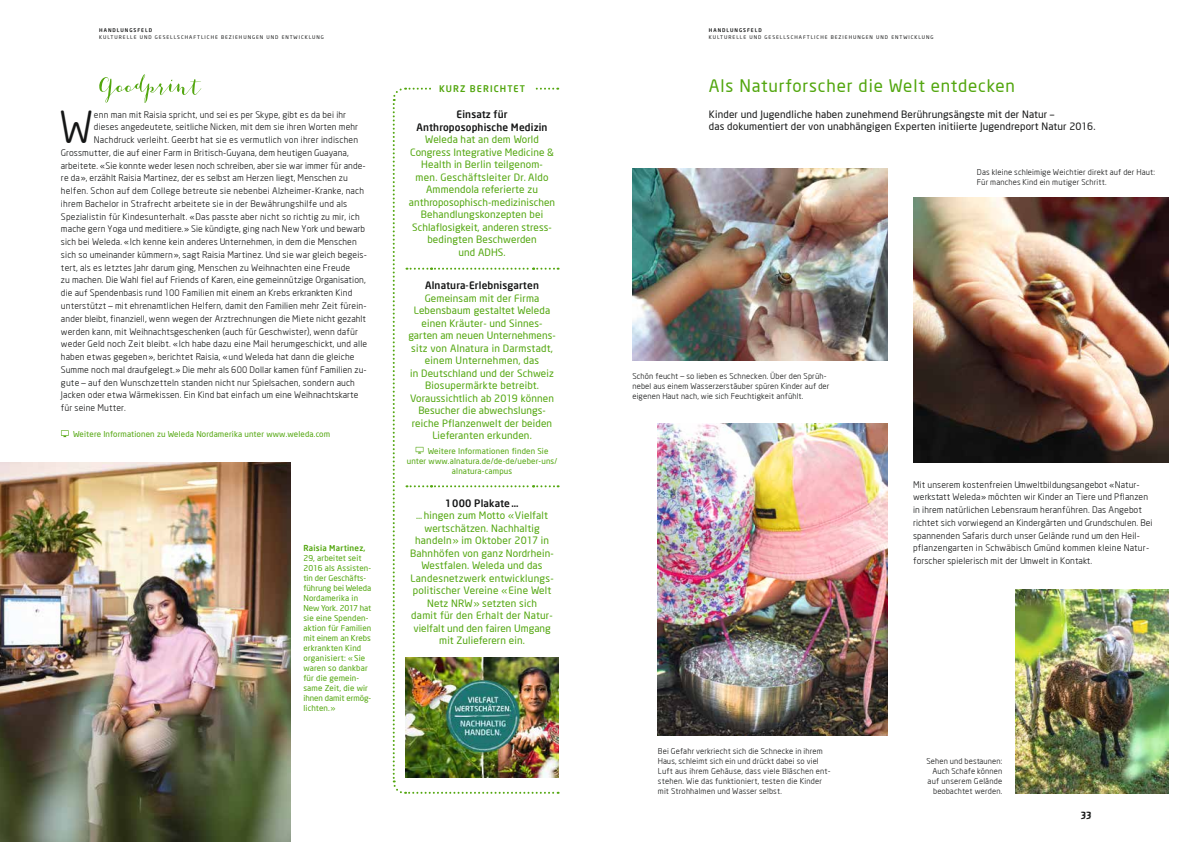
<style>
.page{position:relative;width:1191px;height:842px;background:#fff}
.page>*{position:absolute;margin:0;border:0;box-sizing:border-box;transform-origin:0 0}
.t1{font:43.3px "Neo Sans Weleda";color:#151616}
.t2{font:500 17px "Neo Sans Weleda";letter-spacing:.05em;color:#52a60e}
.t3{font:500 10px/12.5px "Neo Sans Weleda";letter-spacing:.015em;color:#52a60e;text-align:center}
.t4{font:500 10px/12.8px "Neo Sans Weleda";letter-spacing:.015em;color:#151616}
.t5{font:700 10px/12.5px "Neo Sans Weleda";letter-spacing:.015em;color:#151616;text-align:center}
.t6{font:9.5px "New Weleda";color:#151616}
.t7{font:9px/12.8px "Neo Sans Weleda";letter-spacing:.015em;color:#151616}
.t8{font:700 9px "Neo Sans Weleda";letter-spacing:.12em;color:#52a60e}
.t9{font:8px/10px "Neo Sans Weleda";letter-spacing:.02em;color:#151616}
.t10{font:500 8px/10px "Neo Sans Weleda";letter-spacing:.02em;color:#52a60e}
.t11{font:700 8px "Neo Sans Weleda";letter-spacing:.03em;color:#52a60e}
.t12{font:500 5px "Neo Sans Weleda";letter-spacing:.2em;color:#151616}
.t13{font:700 5px "Neo Sans Weleda";letter-spacing:.2em;color:#151616}
</style>
<div class="page">
<img style="left:0;top:462px;width:291px;height:380px">
<img style="left:632px;top:169px;width:255px;height:191px">
<img style="left:658px;top:424px;width:229px;height:311px">
<img style="left:1015px;top:590px;width:153px;height:204px">
<img style="left:913px;top:197px;width:255px;height:265px">
<svg style="left:99px;top:74px;width:102px;height:29px"></svg>
<svg style="left:61px;top:430px;width:8px;height:7px"></svg>
<svg style="left:392px;top:87px;width:166px;height:707px"></svg>
<img style="left:405px;top:657px;width:153px;height:121px">
<p class="t13" style="left:99px;top:27px;width:54px">HANDLUNGSFELD</p>
<p class="t12" style="left:99px;top:34px;width:226px">KULTURELLE UND GESELLSCHAFTLICHE BEZIEHUNGEN UND ENTWICKLUNG</p>
<h1 class="t1" style="left:59px;top:101px;width:36px">W</h1>
<p class="t7" style="left:94px;top:108px;width:254px">enn man mit Raisia spricht, und sei es per Skype, gibt es da bei ihr</p>
<p class="t7" style="left:94px;top:121px;width:266px">dieses angedeutete, seitliche Nicken, mit dem sie ihren Worten mehr</p>
<p class="t7" style="left:94px;top:133px;width:266px">Nachdruck verleiht. Geerbt hat sie es vermutlich von ihrer indischen</p>
<p class="t7" style="left:61px;top:146px;width:289px">Grossmutter, die auf einer Farm in Britisch-Guyana, dem heutigen Guayana,</p>
<p class="t7" style="left:61px;top:159px;width:306px">arbeitete. «Sie konnte weder lesen noch schreiben, aber sie war immer für ande-</p>
<p class="t7" style="left:61px;top:172px;width:288px">re da», erzählt Raisia Martinez, der es selbst am Herzen liegt, Menschen zu</p>
<p class="t7" style="left:61px;top:184px;width:305px">helfen. Schon auf dem College betreute sie nebenbei Alzheimer-Kranke, nach</p>
<p class="t7" style="left:61px;top:197px;width:288px">ihrem Bachelor in Strafrecht arbeitete sie in der Bewährungshilfe und als</p>
<p class="t7" style="left:61px;top:210px;width:300px">Spezialistin für Kindesunterhalt. «Das passte aber nicht so richtig zu mir, ich</p>
<p class="t7" style="left:61px;top:223px;width:306px">mache gern Yoga und meditiere.» Sie kündigte, ging nach New York und bewarb</p>
<p class="t7" style="left:61px;top:235px;width:297px">sich bei Weleda. «Ich kenne kein anderes Unternehmen, in dem die Menschen</p>
<p class="t7" style="left:61px;top:248px;width:307px">sich so umeinander kümmern», sagt Raisia Martinez. Und sie war gleich begeis-</p>
<p class="t7" style="left:61px;top:261px;width:291px">tert, als es letztes Jahr darum ging, Menschen zu Weihnachten eine Freude</p>
<p class="t7" style="left:61px;top:274px;width:306px">zu machen. Die Wahl fiel auf Friends of Karen, eine gemeinnützige Organisation,</p>
<p class="t7" style="left:61px;top:286px;width:293px">die auf Spendenbasis rund 100 Familien mit einem an Krebs erkrankten Kind</p>
<p class="t7" style="left:61px;top:299px;width:307px">unterstützt – mit ehrenamtlichen Helfern, damit den Familien mehr Zeit fürein-</p>
<p class="t7" style="left:61px;top:312px;width:306px">ander bleibt, finanziell, wenn wegen der Arztrechnungen die Miete nicht gezahlt</p>
<p class="t7" style="left:61px;top:325px;width:298px">werden kann, mit Weihnachtsgeschenken (auch für Geschwister), wenn dafür</p>
<p class="t7" style="left:61px;top:337px;width:308px">weder Geld noch Zeit bleibt. «Ich habe dazu eine Mail herumgeschickt, und alle</p>
<p class="t7" style="left:61px;top:350px;width:295px">haben etwas gegeben», berichtet Raisia, «und Weleda hat dann die gleiche</p>
<p class="t7" style="left:61px;top:363px;width:307px">Summe noch mal draufgelegt.» Die mehr als 600 Dollar kamen fünf Familien zu-</p>
<p class="t7" style="left:61px;top:376px;width:295px">gute – auf den Wunschzetteln standen nicht nur Spielsachen, sondern auch</p>
<p class="t7" style="left:61px;top:388px;width:299px">Jacken oder etwa Wärmekissen. Ein Kind bat einfach um eine Weihnachtskarte</p>
<p class="t7" style="left:61px;top:401px;width:66px">für seine Mutter.</p>
<p class="t10" style="left:73px;top:428px;width:258px">Weitere Informationen zu Weleda Nordamerika unter www.weleda.com</p>
<p class="t11" style="left:303px;top:543px;width:64px">Raisia Martinez,</p>
<p class="t10" style="left:303px;top:553px;width:69px">29, arbeitet seit<br>2016 als Assisten&shy;tin der Geschäfts&shy;führung bei Weleda<br>Nordamerika in<br>New York. 2017 hat sie eine Spenden&shy;aktion für Familien mit einem an Krebs erkrankten Kind organisiert: «Sie waren so dankbar für die gemein&shy;same Zeit, die wir ihnen damit ermög&shy;lichten.»</p>
<p class="t8" style="left:439px;top:83px;width:87px">KURZ BERICHTET</p>
<p class="t5" style="left:416px;top:108px;width:132px">Einsatz für<br>Anthroposophische Medizin</p>
<p class="t3" style="left:409px;top:133px;width:148px">Weleda hat an dem World<br>Congress Integrative Medicine &amp;<br>Health in Berlin teilgenom-<br>men. Geschäftsleiter Dr. Aldo<br>Ammendola referierte zu anthroposophisch-medizinischen<br>Behandlungskonzepten bei<br>Schlaflosigkeit, anderen stress&shy;bedingten Beschwerden<br>und ADHS.</p>
<p class="t5" style="left:425px;top:279px;width:115px">Alnatura-Erlebnisgarten</p>
<p class="t3" style="left:408px;top:292px;width:149px">Gemeinsam mit der Firma<br>Lebensbaum gestaltet Weleda einen Kräuter- und Sinnes&shy;garten am neuen Unternehmens&shy;sitz von Alnatura in Darmstadt, einem Unternehmen, das<br>in Deutschland und der Schweiz<br>Biosupermärkte betreibt.<br>Voraussichtlich ab 2019 können<br>Besucher die abwechslungs&shy;reiche Pflanzenwelt der beiden<br>Lieferanten erkunden.</p>
<p class="t10" style="left:428px;top:445px;width:122px">Weitere Informationen finden Sie</p>
<p class="t10" style="left:407px;top:455px;width:152px">unter www.alnatura.de/de-de/ueber-uns/</p>
<p class="t10" style="left:452px;top:465px;width:62px">alnatura-campus</p>
<p class="t5" style="left:445px;top:497px;width:74px">1000 Plakate …</p>
<p class="t3" style="left:410px;top:509px;width:145px">… hingen zum Motto «Vielfalt wertschätzen. Nachhaltig handeln» im Oktober 2017 in<br>Bahnhöfen von ganz Nordrhein-<br>Westfalen. Weleda und das<br>Landesnetzwerk entwicklungs&shy;politischer Vereine «Eine Welt<br>Netz NRW» setzten sich<br>damit für den Erhalt der Natur&shy;vielfalt und den fairen Umgang mit Zulieferern ein.</p>
<p class="t13" style="left:709px;top:27px;width:54px">HANDLUNGSFELD</p>
<p class="t12" style="left:709px;top:34px;width:226px">KULTURELLE UND GESELLSCHAFTLICHE BEZIEHUNGEN UND ENTWICKLUNG</p>
<h2 class="t2" style="left:709px;top:75px;width:308px">Als Naturforscher die Welt entdecken</h2>
<p class="t4" style="left:709px;top:107px;width:388px">Kinder und Jugendliche haben zunehmend Berührungsängste mit der Natur –<br>das dokumentiert der von unabhängigen Experten initiierte Jugendreport Natur 2016.</p>
<p class="t9" style="left:977px;top:167px;width:179px">Das kleine schleimige Weichtier direkt auf der Haut:<br>Für manches Kind ein mutiger Schritt.</p>
<p class="t9" style="left:632px;top:371px;width:199px">Schön feucht – so lieben es Schnecken. Über den Sprüh&shy;nebel aus einem Wasserzerstäuber spüren Kinder auf der eigenen Haut nach, wie sich Feuchtigkeit anfühlt.</p>
<p class="t7" style="left:913px;top:478px;width:241px">Mit unserem kostenfreien Umweltbildungsangebot «Natur&shy;werkstatt Weleda» möchten wir Kinder an Tiere und Pflanzen in ihrem natürlichen Lebensraum heranführen. Das Angebot richtet sich vorwiegend an Kindergärten und Grundschulen. Bei spannenden Safaris durch unser Gelände rund um den Heil&shy;pflanzengarten in Schwäbisch Gmünd kommen kleine Natur&shy;forscher spielerisch mit der Umwelt in Kontakt.</p>
<p class="t9" style="left:658px;top:746px;width:174px">Bei Gefahr verkriecht sich die Schnecke in ihrem Haus, schleimt sich ein und drückt dabei so viel Luft aus ihrem Gehäuse, dass viele Bläschen ent&shy;stehen. Wie das funktioniert, testen die Kinder mit Strohhalmen und Wasser selbst.</p>
<p class="t9" style="left:926px;top:756px;width:77px;text-align:right">Sehen und bestaunen:<br>Auch Schafe können auf unserem Gelände beobachtet werden.</p>
<p class="t6" style="left:1080px;top:810px;width:12px">33</p>
</div>
